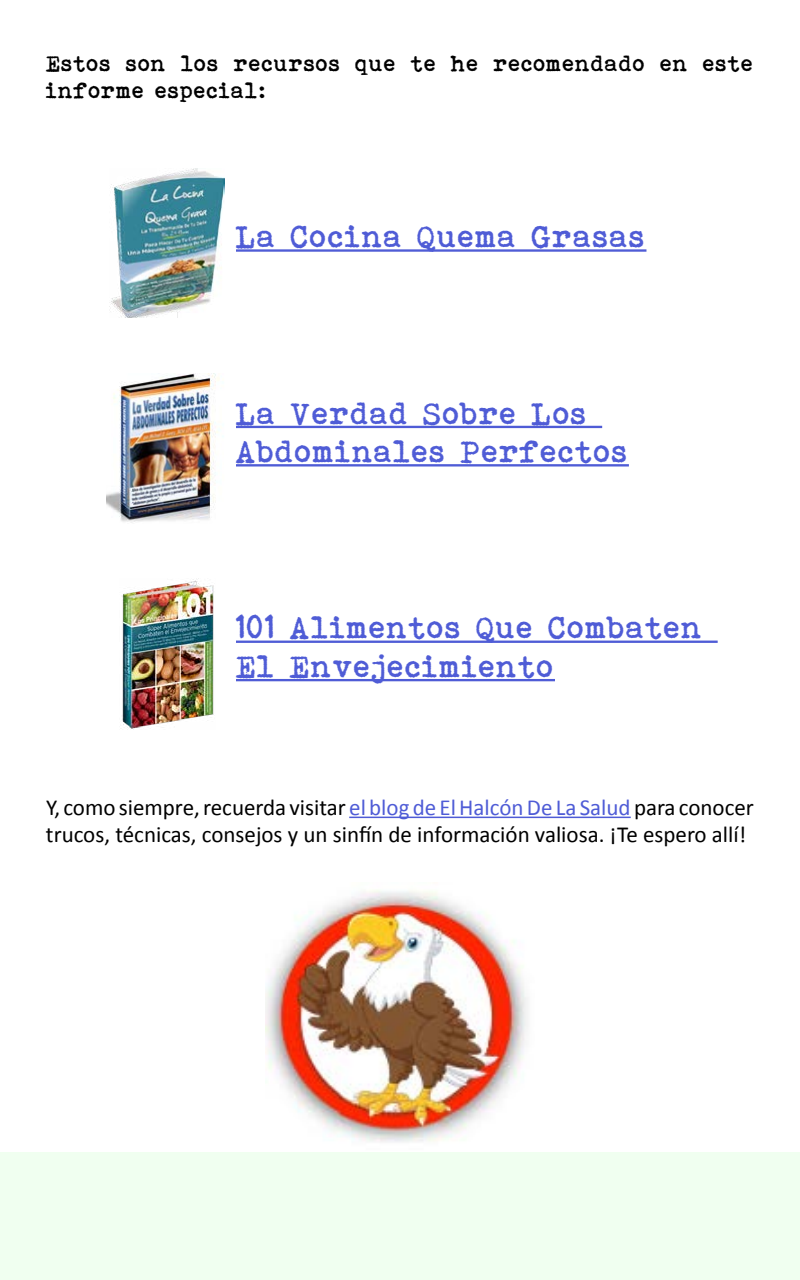
<style>
.page{position:relative;width:800px;height:1280px;background:#fff}
.page>*{position:absolute;margin:0;border:0;box-sizing:border-box;transform-origin:0 0}
.t1{font:32px/38.4px "Bohemian typewriter";color:#4f5cd6}
.t2{font:23px/27.6px "Calibri";color:#000}
.t3{font:23px/27.6px "Bohemian typewriter";color:#000}
.s1{color:#4f5cd6}
</style>
<div class="page">
<div style="left:0;top:1152px;width:800px;height:128px;background:#f0fff0"></div>
<hr style="left:236px;top:249px;width:410px;height:3px;background:#4f5cd6">
<hr style="left:236px;top:426px;width:366px;height:2px;background:#4f5cd6">
<hr style="left:236px;top:464px;width:393px;height:3px;background:#4f5cd6">
<hr style="left:236px;top:641px;width:482px;height:2px;background:#4f5cd6">
<hr style="left:236px;top:679px;width:319px;height:2px;background:#4f5cd6">
<hr style="left:349px;top:817px;width:282px;height:1px;background:#4f5cd6">
<img style="left:110px;top:169px;width:114px;height:149px">
<img style="left:106px;top:374px;width:114px;height:149px">
<img style="left:122px;top:578px;width:92px;height:152px">
<img style="left:265px;top:890px;width:263px;height:252px">
<p class="t3" style="left:46px;top:49px;width:710px">Estos son los recursos que te he recomendado en este informe especial:</p>
<h1 class="t1" style="left:236px;top:217px;width:412px">La Cocina Quema Grasas</h1>
<h1 class="t1" style="left:236px;top:393px;width:394px">La Verdad Sobre Los<br>Abdominales Perfectos</h1>
<h1 class="t1" style="left:236px;top:608px;width:469px">101 Alimentos Que Combaten<br>El Envejecimiento</h1>
<p class="t2" style="left:46px;top:793px;width:710px">Y, como siempre, recuerda visitar <span class="s1">el blog de El Halcón De La Salud</span> para conocer trucos, técnicas, consejos y un sinfín de información valiosa. ¡Te espero allí!</p>
</div>
